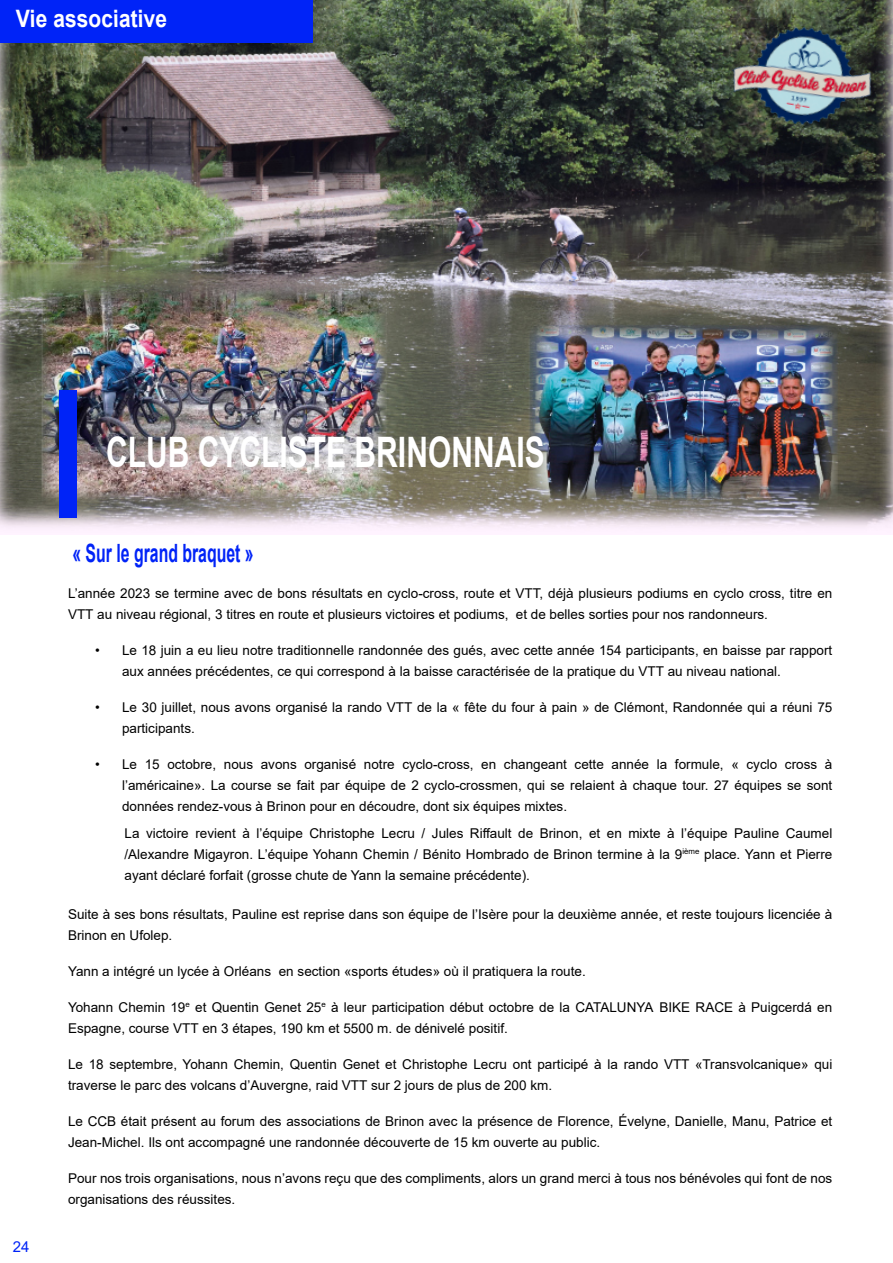
<style>
.page{position:relative;width:893px;height:1263px;background:#fff}
.page>*{position:absolute;margin:0;border:0;box-sizing:border-box;transform-origin:0 0}
.t1{font:700 42px "Arial";color:#fff;scale:.71 1}
.t2{font:700 25.2px "Arial";color:#0023f7;scale:.63 1}
.t3{font:700 24px "Arial";color:#fff;scale:.88 1}
.t4{font:15px "Arial";color:#0023f7}
.t5{font:13.5px/21px "Arial";color:#000}
</style>
<div class="page">
<img style="left:0;top:0;width:893px;height:535px">
<div style="left:0;top:0;width:313px;height:43px;background:#0023f7"></div>
<div style="left:60px;top:390px;width:17px;height:128px;background:#0023f7"></div>
<img style="left:720px;top:0;width:166px;height:161px">
<h3 class="t3" style="left:16px;top:10px;width:174px">Vie associative</h3>
<h1 class="t1" style="left:106px;top:437px;width:619px">CLUB CYCLISTE BRINONNAIS</h1>
<h2 class="t2" style="left:72px;top:543px;width:289px">« Sur le grand braquet »</h2>
<p class="t5" style="left:68px;top:584px;width:766px">L’année 2023 se termine avec de bons résultats en cyclo-cross, route et VTT, déjà plusieurs podiums en cyclo cross, titre en<br>VTT au niveau régional, 3 titres en route et plusieurs victoires et podiums, et de belles sorties pour nos randonneurs.</p>
<p class="t5" style="left:122px;top:641px;width:712px;text-indent:-27px">• Le 18 juin a eu lieu notre traditionnelle randonnée des gués, avec cette année 154 participants, en baisse par rapport aux années précédentes, ce qui correspond à la baisse caractérisée de la pratique du VTT au niveau national.</p>
<p class="t5" style="left:122px;top:698px;width:712px;text-indent:-27px">• Le 30 juillet, nous avons organisé la rando VTT de la « fête du four à pain » de Clémont, Randonnée qui a réuni 75 participants.</p>
<p class="t5" style="left:122px;top:755px;width:712px;text-align:justify;text-indent:-27px">• Le 15 octobre, nous avons organisé notre cyclo-cross, en changeant cette année la formule, « cyclo cross à l’américaine». La course se fait par équipe de 2 cyclo-crossmen, qui se relaient à chaque tour. 27 équipes se sont données rendez-vous à Brinon pour en découdre, dont six équipes mixtes.</p>
<p class="t5" style="left:125px;top:824px;width:709px;text-align:justify">La victoire revient à l’équipe Christophe Lecru / Jules Riffault de Brinon, et en mixte à l’équipe Pauline Caumel /Alexandre Migayron. L’équipe Yohann Chemin / Bénito Hombrado de Brinon termine à la 9<sup>ième</sup> place. Yann et Pierre ayant déclaré forfait (grosse chute de Yann la semaine précédente).</p>
<p class="t4" style="left:13px;top:1241px;width:18px">24</p>
<p class="t5" style="left:68px;top:905px;width:766px">Suite à ses bons résultats, Pauline est reprise dans son équipe de l’Isère pour la deuxième année, et reste toujours licenciée à<br>Brinon en Ufolep.</p>
<p class="t5" style="left:68px;top:962px;width:519px">Yann a intégré un lycée à Orléans en section «sports études» où il pratiquera la route.</p>
<p class="t5" style="left:68px;top:998px;width:766px">Yohann Chemin 19<sup>e</sup> et Quentin Genet 25<sup>e</sup> à leur participation début octobre de la CATALUNYA BIKE RACE à Puigcerdá en<br>Espagne, course VTT en 3 étapes, 190 km et 5500 m. de dénivelé positif.</p>
<p class="t5" style="left:68px;top:1055px;width:766px">Le 18 septembre, Yohann Chemin, Quentin Genet et Christophe Lecru ont participé à la rando VTT «Transvolcanique» qui traverse le parc des volcans d’Auvergne, raid VTT sur 2 jours de plus de 200 km.</p>
<p class="t5" style="left:68px;top:1112px;width:766px">Le CCB était présent au forum des associations de Brinon avec la présence de Florence, Évelyne, Danielle, Manu, Patrice et<br>Jean-Michel. Ils ont accompagné une randonnée découverte de 15 km ouverte au public.</p>
<p class="t5" style="left:68px;top:1169px;width:766px">Pour nos trois organisations, nous n’avons reçu que des compliments, alors un grand merci à tous nos bénévoles qui font de nos organisations des réussites.</p>
</div>
